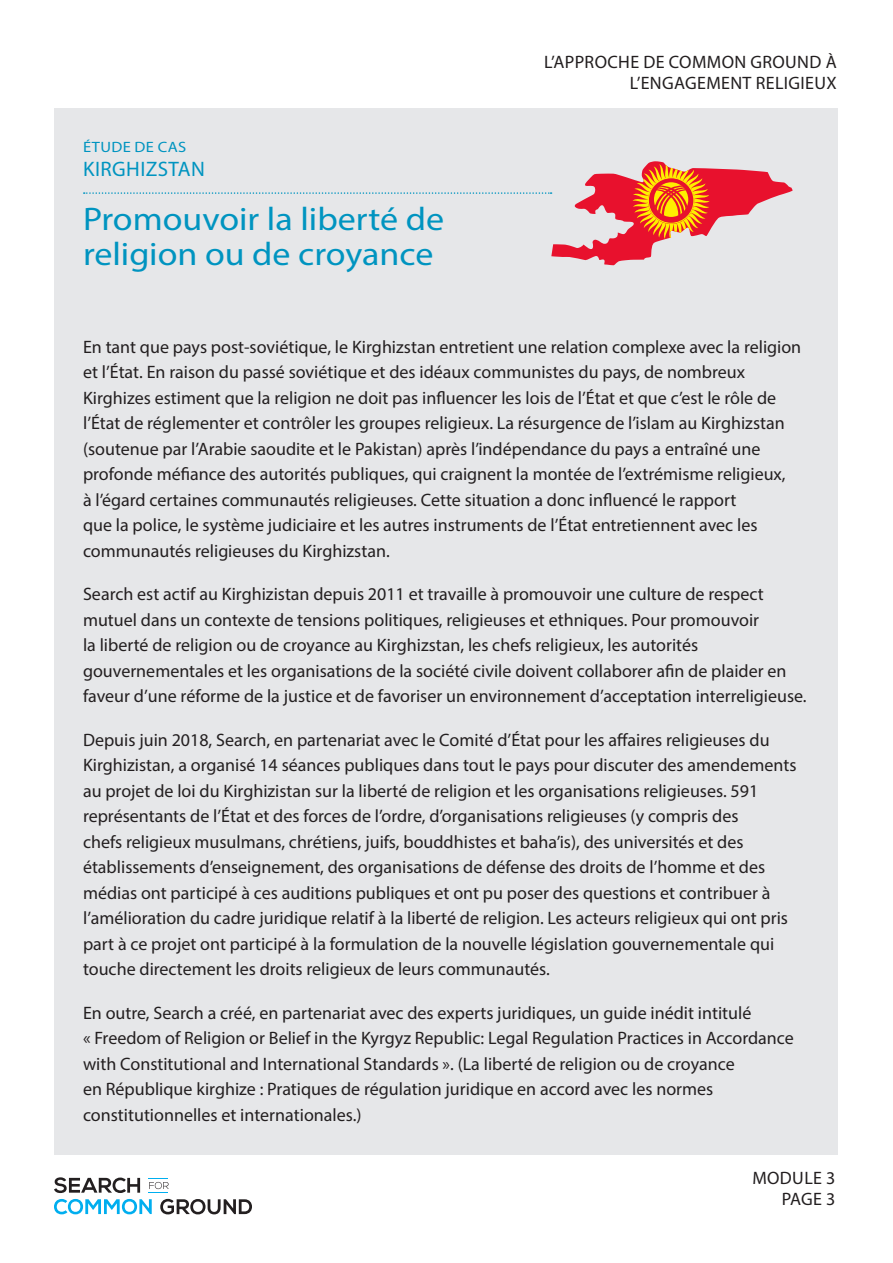
<style>
.page{position:relative;width:893px;height:1263px;background:#fff}
.page>*{position:absolute;margin:0;border:0;box-sizing:border-box;transform-origin:0 0}
.CS_Heading_2{font:32.7px/35.5px "Myriad Pro";color:#0094c0;scale:1.1 1}
.Heading_3{font:21px "Myriad Pro";letter-spacing:.02em;color:#0094c0}
.CS_text{font:18px/25.5px "Myriad Pro";color:#231f20}
.CS_text-2{font:18px/21px "Myriad Pro";letter-spacing:.02em;color:#231f20;text-align:right}
.Heading_4{font:15px "Myriad Pro";letter-spacing:.02em;color:#0094c0;scale:1.1 1}
</style>
<div class="page">
<svg style="left:54px;top:1177px;width:86px;height:16px"></svg>
<svg style="left:54px;top:1199px;width:98px;height:15px"></svg>
<svg style="left:160px;top:1199px;width:92px;height:15px"></svg>
<svg style="left:149px;top:1178px;width:20px;height:15px"></svg>
<div style="left:55px;top:108px;width:783px;height:1047px;background:#e6e7e9"></div>
<svg style="left:84px;top:162px;width:605px;height:103px"></svg>
<p class="Heading_4" style="left:83px;top:138px;width:95px">ÉTUDE DE CAS</p>
<p class="Heading_3" style="left:83px;top:156px;width:123px">KIRGHIZSTAN</p>
<p class="CS_Heading_2" style="left:83px;top:201px;width:330px">Promouvoir la liberté de religion ou de croyance</p>
<p class="CS_text-2" style="left:544px;top:51px;width:294px">L’APPROCHE DE COMMON GROUND À<br>L’ENGAGEMENT RELIGIEUX</p>
<p class="CS_text" style="left:83px;top:333px;width:720px">En tant que pays post-soviétique, le Kirghizstan entretient une relation complexe avec la religion et l’État. En raison du passé soviétique et des idéaux communistes du pays, de nombreux Kirghizes estiment que la religion ne doit pas influencer les lois de l’État et que c’est le rôle de l’État de réglementer et contrôler les groupes religieux. La résurgence de l’islam au Kirghizstan (soutenue par l’Arabie saoudite et le Pakistan) après l’indépendance du pays a entraîné une profonde méfiance des autorités publiques, qui craignent la montée de l’extrémisme religieux,<br>à l’égard certaines communautés religieuses. Cette situation a donc influencé le rapport<br>que la police, le système judiciaire et les autres instruments de l’État entretiennent avec les communautés religieuses du Kirghizstan.</p>
<p class="CS_text" style="left:83px;top:581px;width:725px">Search est actif au Kirghizistan depuis 2011 et travaille à promouvoir une culture de respect mutuel dans un contexte de tensions politiques, religieuses et ethniques. Pour promouvoir<br>la liberté de religion ou de croyance au Kirghizstan, les chefs religieux, les autorités gouvernementales et les organisations de la société civile doivent collaborer afin de plaider en faveur d’une réforme de la justice et de favoriser un environnement d’acceptation interreligieuse.</p>
<p class="CS_text" style="left:83px;top:726px;width:715px">Depuis juin 2018, Search, en partenariat avec le Comité d’État pour les affaires religieuses du Kirghizistan, a organisé 14 séances publiques dans tout le pays pour discuter des amendements au projet de loi du Kirghizistan sur la liberté de religion et les organisations religieuses. 591 représentants de l’État et des forces de l’ordre, d’organisations religieuses (y compris des<br>chefs religieux musulmans, chrétiens, juifs, bouddhistes et baha’is), des universités et des établissements d’enseignement, des organisations de défense des droits de l’homme et des médias ont participé à ces auditions publiques et ont pu poser des questions et contribuer à l’amélioration du cadre juridique relatif à la liberté de religion. Les acteurs religieux qui ont pris part à ce projet ont participé à la formulation de la nouvelle législation gouvernementale qui touche directement les droits religieux de leurs communautés.</p>
<p class="CS_text" style="left:83px;top:999px;width:712px">En outre, Search a créé, en partenariat avec des experts juridiques, un guide inédit intitulé<br>« Freedom of Religion or Belief in the Kyrgyz Republic: Legal Regulation Practices in Accordance with Constitutional and International Standards ». (La liberté de religion ou de croyance<br>en République kirghize : Pratiques de régulation juridique en accord avec les normes constitutionnelles et internationales.)</p>
<p class="CS_text" style="left:752px;top:1165px;width:27px">Module</p>
<p class="CS_text" style="left:782px;top:1167px;width:55px;line-height:21px;text-align:right">3<br>PAGE 3</p>
</div>
